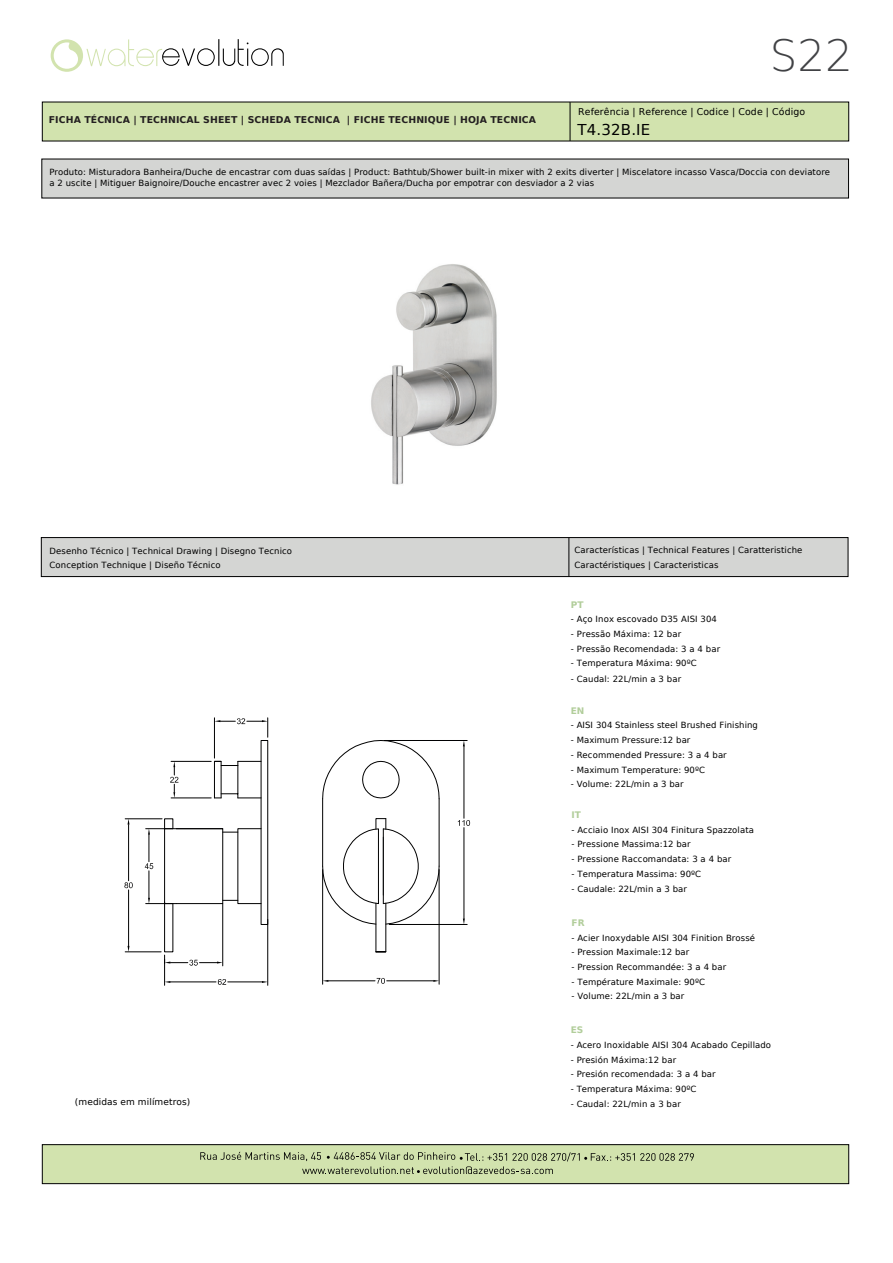
<style>
.page{position:relative;width:893px;height:1263px;background:#fff}
.page>*{position:absolute;margin:0;border:0;box-sizing:border-box;transform-origin:0 0}
.t1{font:200 43.5px "DejaVu Sans";color:#414245}
.t2{font:15px "DejaVu Sans";letter-spacing:.01em;color:#000}
.t3{font:700 9.3px "DejaVu Sans";letter-spacing:.01em;color:#231f20}
.t4{font:9.3px "DejaVu Sans";letter-spacing:.01em;color:#000}
.t5{font:9px "DejaVu Sans";letter-spacing:.01em;color:#000001}
.t6{font:700 9px "DejaVu Sans";letter-spacing:.01em;color:#b1cd9a}
.t7{font:8.55px/14.7px "DejaVu Sans";letter-spacing:.01em;color:#000}
</style>
<div class="page">
<div style="left:42px;top:102px;width:807px;height:39px;background:#d2e3ae"></div>
<hr style="left:570px;top:102px;width:1px;height:39px;background:#000">
<div style="left:42px;top:159px;width:807px;height:39px;background:#d4d5d3"></div>
<div style="left:41px;top:537px;width:807px;height:40px;background:#d4d5d3;border:1px solid #000"></div>
<hr style="left:569px;top:538px;width:1px;height:38px;background:#000">
<svg style="left:51px;top:39px;width:233px;height:33px"></svg>
<div style="left:42px;top:1144px;width:807px;height:40px;background:#d2e3ae;border:1px solid #000"></div>
<svg style="left:200px;top:1152px;width:494px;height:22px"></svg>
<img style="left:371px;top:264px;width:126px;height:221px">
<hr style="left:164px;top:955px;width:1px;height:30px;background:#000001">
<hr style="left:267px;top:919px;width:1px;height:66px;background:#000001">
<hr style="left:170px;top:982px;width:46px;height:1px;background:#000001">
<hr style="left:228px;top:982px;width:34px;height:1px;background:#000001">
<svg style="left:262px;top:981px;width:6px;height:2px"></svg>
<svg style="left:218px;top:979px;width:8px;height:6px"></svg>
<hr style="left:384px;top:740px;width:83px;height:1px;background:#000001">
<hr style="left:389px;top:924px;width:78px;height:1px;background:#000001">
<hr style="left:464px;top:746px;width:1px;height:72px;background:#000001">
<hr style="left:464px;top:828px;width:1px;height:90px;background:#000001">
<svg style="left:463px;top:918px;width:2px;height:6px"></svg>
<svg style="left:458px;top:820px;width:12px;height:6px"></svg>
<hr style="left:322px;top:869px;width:1px;height:115px;background:#000001">
<hr style="left:439px;top:869px;width:1px;height:115px;background:#000001">
<hr style="left:328px;top:980px;width:47px;height:1px;background:#000001">
<hr style="left:387px;top:980px;width:46px;height:1px;background:#000001">
<svg style="left:433px;top:980px;width:6px;height:2px"></svg>
<svg style="left:377px;top:978px;width:8px;height:6px"></svg>
<svg style="left:214px;top:761px;width:47px;height:38px"></svg>
<hr style="left:238px;top:761px;width:1px;height:37px;background:#000001">
<hr style="left:214px;top:761px;width:1px;height:37px;background:#000001">
<hr style="left:171px;top:798px;width:40px;height:1px;background:#000001">
<hr style="left:171px;top:761px;width:40px;height:1px;background:#000001">
<svg style="left:170px;top:761px;width:8px;height:37px"></svg>
<hr style="left:214px;top:718px;width:1px;height:40px;background:#000001">
<svg style="left:215px;top:718px;width:53px;height:19px"></svg>
<hr style="left:376px;top:903px;width:1px;height:49px;background:#000001">
<svg style="left:322px;top:818px;width:118px;height:106px"></svg>
<hr style="left:439px;top:799px;width:1px;height:67px;background:#000001">
<hr style="left:322px;top:799px;width:1px;height:67px;background:#000001">
<svg style="left:322px;top:740px;width:118px;height:59px"></svg>
<div style="left:164px;top:818px;width:9px;height:11px;border:1px solid #000001"></div>
<svg style="left:145px;top:828px;width:93px;height:124px"></svg>
<hr style="left:222px;top:903px;width:1px;height:63px;background:#000001">
<svg style="left:164px;top:959px;width:59px;height:7px"></svg>
<hr style="left:125px;top:818px;width:37px;height:1px;background:#000001">
<hr style="left:125px;top:951px;width:36px;height:1px;background:#000001">
<hr style="left:128px;top:824px;width:1px;height:57px;background:#000001">
<hr style="left:128px;top:890px;width:1px;height:56px;background:#000001">
<svg style="left:124px;top:882px;width:9px;height:6px"></svg>
<p class="t3" style="left:49px;top:112px;width:489px">FICHA TÉCNICA | TECHNICAL SHEET | SCHEDA TECNICA | FICHE TECHNIQUE | HOJA TECNICA</p>
<h1 class="t1" style="left:770px;top:23px;width:84px">S22</h1>
<p class="t4" style="left:578px;top:104px;width:228px">Referência | Reference | Codice | Code | Código</p>
<h2 class="t2" style="left:578px;top:118px;width:74px">T4.32B.IE</h2>
<p class="t7" style="left:49px;top:167px;width:782px;line-height:10.2px">Produto: Misturadora Banheira/Duche de encastrar com duas saídas | Product: Bathtub/Shower built-in mixer with 2 exits diverter | Miscelatore incasso Vasca/Doccia con deviatore a 2 uscite | Mitiguer Baignoire/Douche encastrer avec 2 voies | Mezclador Bañera/Ducha por empotrar con desviador a 2 vias</p>
<p class="t7" style="left:50px;top:543px;width:244px">Desenho Técnico | Technical Drawing | Disegno Tecnico<br>Conception Technique | Diseño Técnico</p>
<p class="t7" style="left:574px;top:543px;width:229px">Características | Technical Features | Caratteristiche<br>Caractéristiques | Caracteristicas</p>
<p class="t5" style="left:75px;top:1094px;width:117px">(medidas em milímetros)</p>
<p class="t6" style="left:571px;top:597px;width:14px">PT</p>
<p class="t7" style="left:571px;top:612px;width:147px">- Aço Inox escovado D35 AISI 304</p>
<p class="t7" style="left:571px;top:626px;width:112px">- Pressão Máxima: 12 bar</p>
<p class="t7" style="left:571px;top:641px;width:151px">- Pressão Recomendada: 3 a 4 bar</p>
<p class="t7" style="left:571px;top:656px;width:127px">- Temperatura Máxima: 90ºC</p>
<p class="t7" style="left:571px;top:671px;width:112px">- Caudal: 22L/min a 3 bar</p>
<p class="t6" style="left:571px;top:703px;width:15px">EN</p>
<p class="t7" style="left:571px;top:718px;width:189px">- AISI 304 Stainless steel Brushed Finishing</p>
<p class="t7" style="left:571px;top:732px;width:121px">- Maximum Pressure:12 bar</p>
<p class="t7" style="left:571px;top:747px;width:158px">- Recommended Pressure: 3 a 4 bar</p>
<p class="t7" style="left:571px;top:762px;width:136px">- Maximum Temperature: 90ºC</p>
<p class="t7" style="left:571px;top:777px;width:114px">- Volume: 22L/min a 3 bar</p>
<p class="t6" style="left:571px;top:807px;width:11px">IT</p>
<p class="t7" style="left:571px;top:822px;width:184px">- Acciaio Inox AISI 304 Finitura Spazzolata</p>
<p class="t7" style="left:571px;top:837px;width:121px">- Pressione Massima:12 bar</p>
<p class="t7" style="left:571px;top:851px;width:161px">- Pressione Raccomandata: 3 a 4 bar</p>
<p class="t7" style="left:571px;top:866px;width:131px">- Temperatura Massima: 90ºC</p>
<p class="t7" style="left:571px;top:881px;width:117px">- Caudale: 22L/min a 3 bar</p>
<p class="t6" style="left:571px;top:915px;width:15px">FR</p>
<p class="t7" style="left:571px;top:930px;width:185px">- Acier Inoxydable AISI 304 Finition Brossé</p>
<p class="t7" style="left:571px;top:945px;width:119px">- Pression Maximale:12 bar</p>
<p class="t7" style="left:571px;top:959px;width:156px">- Pression Recommandée: 3 a 4 bar</p>
<p class="t7" style="left:571px;top:974px;width:135px">- Température Maximale: 90ºC</p>
<p class="t7" style="left:571px;top:989px;width:114px">- Volume: 22L/min a 3 bar</p>
<p class="t6" style="left:571px;top:1023px;width:14px">ES</p>
<p class="t7" style="left:571px;top:1037px;width:202px">- Acero Inoxidable AISI 304 Acabado Cepillado</p>
<p class="t7" style="left:571px;top:1052px;width:107px">- Presión Máxima:12 bar</p>
<p class="t7" style="left:571px;top:1067px;width:146px">- Presión recomendada: 3 a 4 bar</p>
<p class="t7" style="left:571px;top:1081px;width:127px">- Temperatura Máxima: 90ºC</p>
<p class="t7" style="left:571px;top:1096px;width:112px">- Caudal: 22L/min a 3 bar</p>
</div>
